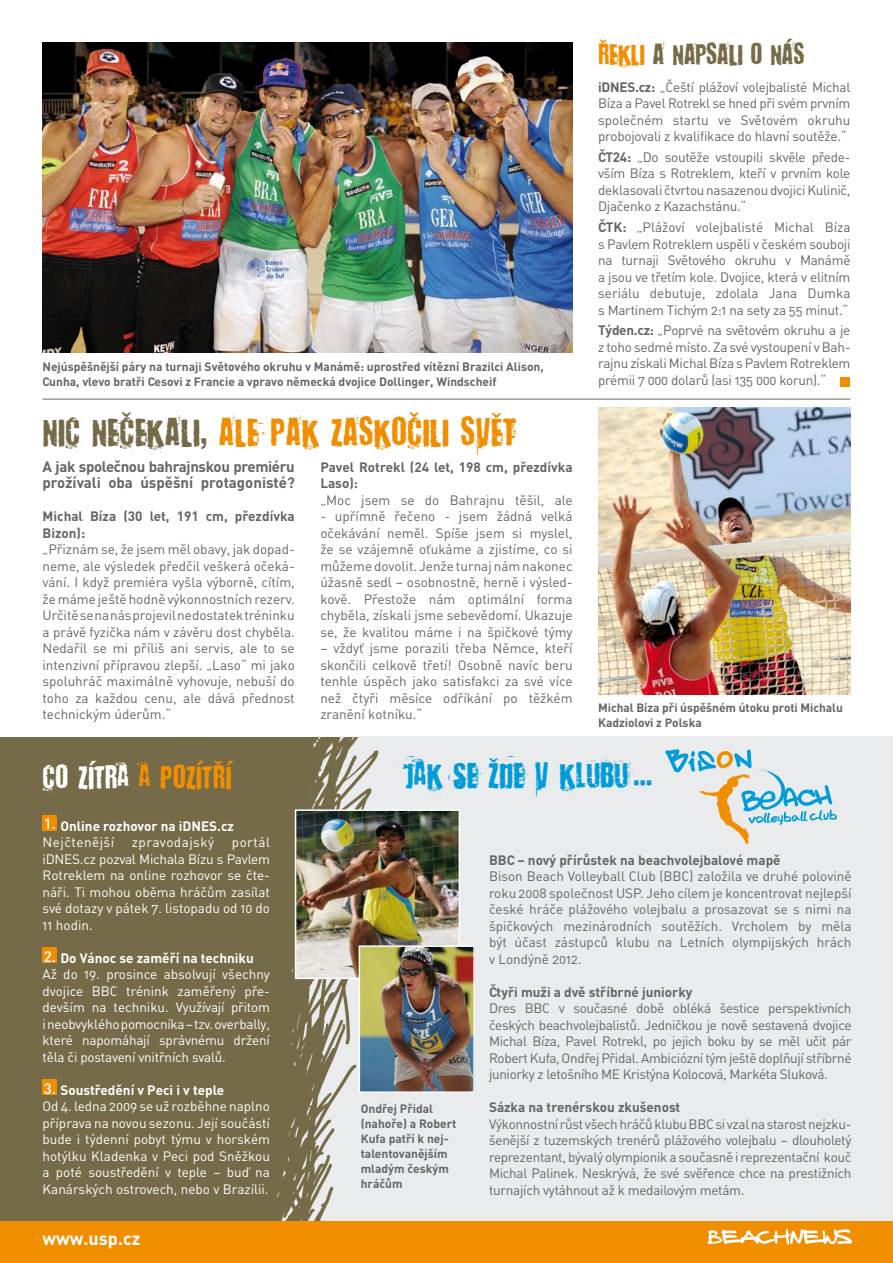
<style>
.page{position:relative;width:893px;height:1263px;background:#fff}
.page>*{position:absolute;margin:0;border:0;box-sizing:border-box;transform-origin:0 0}
.t1{font:36px "Baron Kuffner";color:#f18e00}
.t2{font:33px "Baron Kuffner";color:#009cda}
.t3{font:30px "Baron Kuffner";color:#f18e00}
.t4{font:27px "Baron Kuffner";letter-spacing:-.015em;color:#756b48}
.t5{font:700 18px "DINCE";color:#fff}
.t6{font:700 15px/16.5px "DINCE";letter-spacing:-.025em;color:#646567}
.t7{font:13.5px/16.5px "DINCE Regular Alternate";letter-spacing:-.015em;color:#646567;text-align:justify}
.t8{font:13.5px/16.5px "DINCE Regular Alternate";color:#fff;text-align:justify}
.t9{font:700 13.5px/16.5px "DINCE";color:#646567}
.t10{font:700 13.5px "DINCE";color:#fff}
.t11{font:13.5px "DINCE Regular Alternate";letter-spacing:.035em;color:#fff}
.t12{font:700 12px/15px "DINCE";color:#646567}
.s1{color:#756b48}
.s2{color:#f18e00}
.s3{font-family:"DINCE";font-weight:700}
.s4{color:#fff}
.s5{font-weight:500;font-size:15px}
</style>
<div class="page">
<div style="left:0;top:1220px;width:893px;height:43px;background:#f18e00"></div>
<div style="left:0;top:737px;width:893px;height:483px;background:#756b48"></div>
<img style="left:277px;top:737px;width:616px;height:483px">
<svg style="left:707px;top:1229px;width:145px;height:15px"></svg>
<svg style="left:665px;top:749px;width:172px;height:95px"></svg>
<img style="left:43px;top:43px;width:530px;height:310px">
<div style="left:43px;top:816px;width:14px;height:15px;background:#f18e00"></div>
<div style="left:43px;top:948px;width:14px;height:15px;background:#f18e00"></div>
<div style="left:43px;top:1080px;width:14px;height:15px;background:#f18e00"></div>
<img style="left:598px;top:407px;width:252px;height:287px">
<hr style="left:43px;top:399px;width:807px;height:1px;background:#646567">
<div style="left:840px;top:378px;width:10px;height:9px;background:#f18e00"></div>
<img style="left:298px;top:812px;width:159px;height:164px">
<div style="left:295px;top:809px;width:165px;height:170px;border:2px solid #fff"></div>
<img style="left:362px;top:948px;width:110px;height:142px">
<div style="left:359px;top:945px;width:116px;height:148px;border:2px solid #fff"></div>
<p class="t12" style="left:43px;top:359px;width:503px">Nejúspěšnější páry na turnaji Světového okruhu v Manámě: uprostřed vítězní Brazilci Alison,<br>Cunha, vlevo bratři Cesovi z Francie a vpravo německá dvojice Dollinger, Windscheif</p>
<h1 class="t1" style="left:43px;top:403px;width:475px"><span class="s1">NIC NEČEKALI,</span> ALE PAK ZASKOČILI SVĚT</h1>
<p class="t6" style="left:43px;top:457px;width:254px">A jak společnou bahrajnskou premiéru prožívali oba úspěšní protagonisté?</p>
<p class="t9" style="left:43px;top:507px;width:254px">Michal Bíza (30 let, 191 cm, přezdívka<br>Bizon):</p>
<p class="t7" style="left:43px;top:540px;width:254px">„Přiznám se, že jsem měl obavy, jak dopad&shy;neme, ale výsledek předčil veškerá očeká&shy;vání. I když premiéra vyšla výborně, cítím, že máme ještě hodně výkonnostních rezerv.<br>Určitě se na nás projevil nedostatek tréninku a právě fyzička nám v závěru dost chyběla.<br>Nedařil se mi příliš ani servis, ale to se intenzivní přípravou zlepší. „Laso“ mi jako spoluhráč maximálně vyhovuje, nebuší do toho za každou cenu, ale dává přednost technickým úderům.“</p>
<p class="t9" style="left:320px;top:458px;width:254px">Pavel Rotrekl (24 let, 198 cm, přezdívka<br>Laso):</p>
<p class="t7" style="left:320px;top:491px;width:254px">„Moc jsem se do Bahrajnu těšil, ale</p>
<p class="t7" style="left:320px;top:507px;width:254px">- upřímně řečeno - jsem žádná velká očekávání neměl. Spíše jsem si myslel, že se vzájemně oťukáme a zjistíme, co si můžeme dovolit. Jenže turnaj nám nakonec úžasně sedl – osobnostně, herně i výsled&shy;kově. Přestože nám optimální forma chyběla, získali jsme sebevědomí. Ukazuje se, že kvalitou máme i na špičkové týmy</p>
<p class="t7" style="left:320px;top:639px;width:254px">– vždyť jsme porazili třeba Němce, kteří skončili celkově třetí! Osobně navíc beru tenhle úspěch jako satisfakci za své více než čtyři měsíce odříkání po těžkém zranění kotníku.“</p>
<h3 class="t4" style="left:598px;top:32px;width:208px"><span class="s2">ŘEKLI</span> A NAPSALI O NÁS</h3>
<p class="t7" style="left:598px;top:78px;width:254px"><span class="s3">iDNES.cz:</span> „Čeští plážoví volejbalisté Michal Bíza a Pavel Rotrekl se hned při svém prvním společném startu ve Světovém okruhu probojovali z kvalifikace do hlavní soutěže.“</p>
<p class="t7" style="left:598px;top:148px;width:254px"><span class="s3">ČT24:</span> „Do soutěže vstoupili skvěle přede&shy;vším Bíza s Rotreklem, kteří v prvním kole deklasovali čtvrtou nasazenou dvojici Kulinič, Djačenko z Kazachstánu.“</p>
<p class="t7" style="left:598px;top:219px;width:254px"><span class="s3">ČTK:</span> „Plážoví volejbalisté Michal Bíza s Pavlem Rotreklem uspěli v českém souboji na turnaji Světového okruhu v Manámě a jsou ve třetím kole. Dvojice, která v elitním seriálu debutuje, zdolala Jana Dumka s Martinem Tichým 2:1 na sety za 55 minut.“</p>
<p class="t7" style="left:598px;top:322px;width:254px"><span class="s3">Týden.cz:</span> „Poprvé na světovém okruhu a je z toho sedmé místo. Za své vystoupení v Bah&shy;rajnu získali Michal Bíza s Pavlem Rotreklem prémii 7 000 dolarů (asi 135 000 korun).“</p>
<p class="t12" style="left:598px;top:700px;width:246px">Michal Bíza při úspěšném útoku proti Michalu<br>Kadziolovi z Polska</p>
<h3 class="t3" style="left:43px;top:753px;width:190px"><span class="s4">CO ZÍTRA</span> A POZÍTŘÍ</h3>
<h2 class="t2" style="left:406px;top:748px;width:248px">JAK SE ŽIJE V KLUBU...</h2>
<p class="t10" style="left:44px;top:817px;width:192px"><span class="s5">1.</span> Online rozhovor na iDNES.cz</p>
<p class="t11" style="left:43px;top:833px;width:73px">Nejčtenější</p>
<p class="t11" style="left:132px;top:833px;width:84px">zpravodajský</p>
<p class="t8" style="left:43px;top:834px;width:229px;text-indent:189px">portál iDNES.cz pozval Michala Bízu s Pavlem Rotreklem na online rozhovor se čte&shy;náři. Ti mohou oběma hráčům zasílat své dotazy v pátek 7. listopadu od 10 do 11 hodin.</p>
<p class="t10" style="left:44px;top:949px;width:211px"><span class="s5">2.</span> Do Vánoc se zaměří na techniku</p>
<p class="t8" style="left:43px;top:966px;width:229px">Až do 19. prosince absolvují všechny dvojice BBC trénink zaměřený pře&shy;devším na techniku. Využívají přitom i neobvyklého pomocníka – tzv. overbally, které napomáhají správnému držení těla či postavení vnitřních svalů.</p>
<p class="t10" style="left:44px;top:1081px;width:182px"><span class="s5">3.</span> Soustředění v Peci i v teple</p>
<p class="t8" style="left:43px;top:1098px;width:229px">Od 4. ledna 2009 se už rozběhne naplno příprava na novou sezonu. Její součástí bude i týdenní pobyt týmu v horském hotýlku Kladenka v Peci pod Sněžkou a poté soustředění v teple – buď na Kanárských ostrovech, nebo v Brazílii.</p>
<p class="t12" style="left:361px;top:1101px;width:97px">Ondřej Přidal (nahoře) a Robert<br>Kufa patří k nej&shy;talentovanějším mladým českým hráčům</p>
<h3 class="t5" style="left:43px;top:1226px;width:99px">www.usp.cz</h3>
<p class="t9" style="left:489px;top:851px;width:293px">BBC – nový přírůstek na beachvolejbalové mapě</p>
<p class="t7" style="left:489px;top:868px;width:364px">Bison Beach Volleyball Club (BBC) založila ve druhé polovině roku 2008 společnost USP. Jeho cílem je koncentrovat nejlepší české hráče plážového volejbalu a prosazovat se s nimi na špičkových mezinárodních soutěžích. Vrcholem by měla být účast zástupců klubu na Letních olympijských hrách v Londýně 2012.</p>
<p class="t9" style="left:489px;top:983px;width:205px">Čtyři muži a dvě stříbrné juniorky</p>
<p class="t7" style="left:489px;top:1000px;width:364px">Dres BBC v současné době obléká šestice perspektivních českých beachvolejbalistů. Jedničkou je nově sestavená dvojice Michal Bíza, Pavel Rotrekl, po jejich boku by se měl učit pár Robert Kufa, Ondřej Přidal. Ambiciózní tým ještě doplňují stříbrné juniorky z letošního ME Kristýna Kolocová, Markéta Sluková.</p>
<p class="t9" style="left:489px;top:1099px;width:193px">Sázka na trenérskou zkušenost</p>
<p class="t7" style="left:489px;top:1115px;width:364px">Výkonnostní růst všech hráčů klubu BBC si vzal na starost nejzku&shy;šenější z tuzemských trenérů plážového volejbalu – dlouholetý reprezentant, bývalý olympionik a současně i reprezentační kouč Michal Palinek. Neskrývá, že své svěřence chce na prestižních turnajích vytáhnout až k medailovým metám.</p>
</div>
